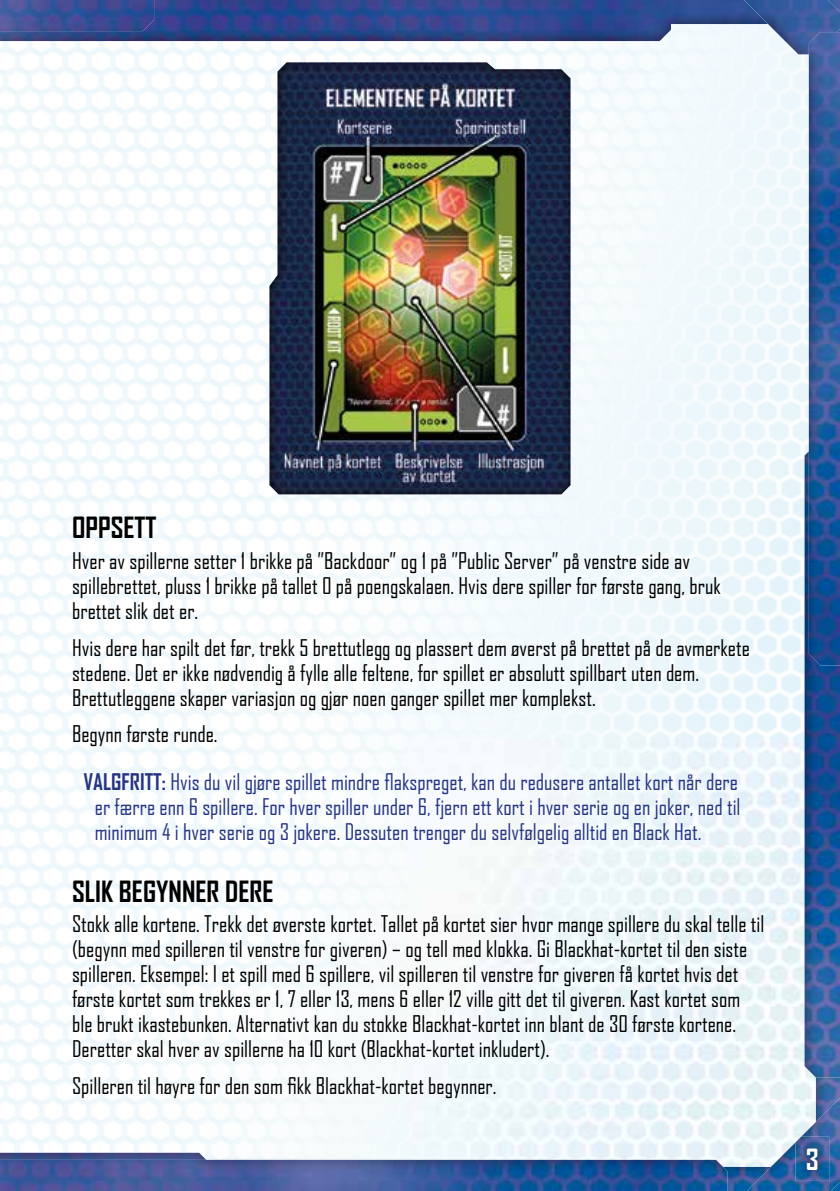
<style>
.page{position:relative;width:840px;height:1191px;background:#fff}
.page>*{position:absolute;margin:0;border:0;box-sizing:border-box;transform-origin:0 0}
.t1{font:700 28px "Agency FB";color:#000}
.t2{font:700 28px "Agency FB";color:#fff}
.t3{font:22px/25px "Agency FB";color:#000}
.t4{font:22px/47.6px "Agency FB";color:#283583}
.s1{color:#000}
.s2{font-weight:700}
</style>
<div class="page">
<img style="left:204px;top:453px;width:600px;height:285px">
<img style="left:544px;top:24px;width:264px;height:429px">
<img style="left:670px;top:0;width:73px;height:24px">
<img style="left:727px;top:1167px;width:19px;height:24px">
<img style="left:746px;top:1098px;width:93px;height:93px">
<img style="left:743px;top:0;width:96px;height:54px">
<img style="left:804px;top:451px;width:35px;height:626px">
<img style="left:0;top:0;width:670px;height:41px">
<img style="left:0;top:1152px;width:206px;height:7px">
<img style="left:808px;top:32px;width:31px;height:633px">
<img style="left:0;top:0;width:154px;height:31px">
<img style="left:0;top:1159px;width:727px;height:32px">
<img style="left:795px;top:1136px;width:33px;height:44px">
<img style="left:269px;top:62px;width:301px;height:432px">
<p class="t1" style="left:72px;top:510px;width:86px">OPPSETT</p>
<p class="t3" style="left:72px;top:548px;width:650px">Hver av spillerne setter 1 brikke på ”Backdoor” og 1 på ”Public Server” på venstre side av spillebrettet, pluss 1 brikke på tallet 0 på poengskalaen. Hvis dere spiller for første gang, bruk brettet slik det er.</p>
<p class="t3" style="left:72px;top:634px;width:679px">Hvis dere har spilt det før, trekk 5 brettutlegg og plassert dem øverst på brettet på de avmerkete stedene. Det er ikke nødvendig å fylle alle feltene, for spillet er absolutt spillbart uten dem.<br>Brettutleggene skaper variasjon og gjør noen ganger spillet mer komplekst.</p>
<p class="t4" style="left:83px;top:709px;width:655px;text-indent:-11px"><span class="s1">Begynn første runde.<br></span><span class="s2">VALGFRITT:</span> Hvis du vil gjøre spillet mindre flakspreget, kan du redusere antallet kort når dere</p>
<p class="t4" style="left:95px;top:793px;width:647px;line-height:25px">er færre enn 6 spillere. For hver spiller under 6, fjern ett kort i hver serie og en joker, ned til minimum 4 i hver serie og 3 jokere. Dessuten trenger du selvfølgelig alltid en Black Hat.</p>
<p class="t1" style="left:72px;top:873px;width:203px">SLIK BEGYNNER DERE</p>
<p class="t3" style="left:72px;top:911px;width:693px">Stokk alle kortene. Trekk det øverste kortet. Tallet på kortet sier hvor mange spillere du skal telle til (begynn med spilleren til venstre for giveren) – og tell med klokka. Gi Blackhat-kortet til den siste spilleren. Eksempel: I et spill med 6 spillere, vil spilleren til venstre for giveren få kortet hvis det første kortet som trekkes er 1, 7 eller 13, mens 6 eller 12 ville gitt det til giveren. Kast kortet som ble brukt ikastebunken. Alternativt kan du stokke Blackhat-kortet inn blant de 30 første kortene.<br>Deretter skal hver av spillerne ha 10 kort (Blackhat-kortet inkludert).</p>
<p class="t3" style="left:72px;top:1072px;width:426px">Spilleren til høyre for den som fikk Blackhat-kortet begynner.</p>
<p class="t2" style="left:805px;top:1141px;width:14px">3</p>
</div>
